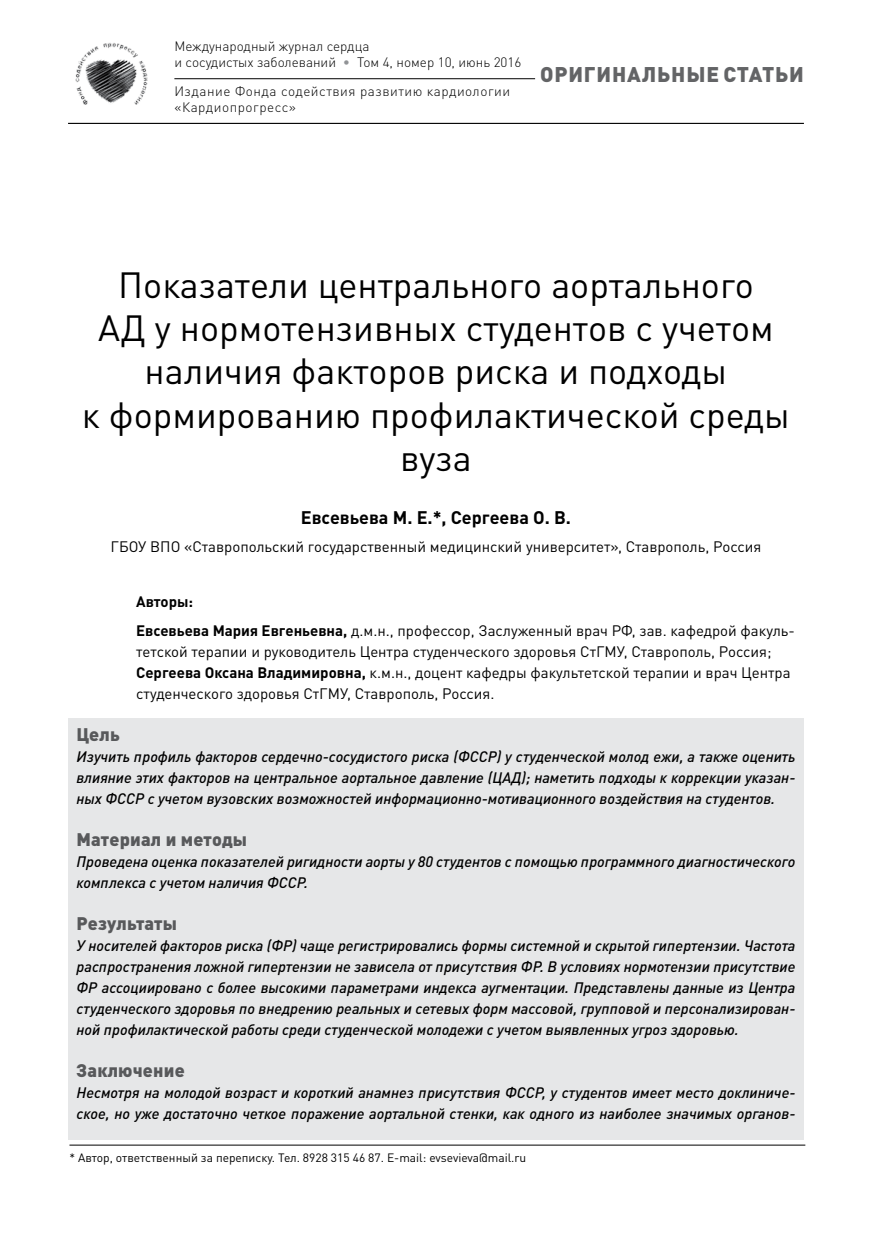
<style>
.page{position:relative;width:872px;height:1234px;background:#fff}
.page>*{position:absolute;margin:0;border:0;box-sizing:border-box;transform-origin:0 0}
.t1{font:36px/43.2px "DIN Pro";color:#000;text-align:center}
.t2{font:900 21px "DIN Pro";letter-spacing:.04em;color:#636466}
.t3{font:900 18px "DIN Pro";letter-spacing:.01em;color:#58595b}
.t4{font:700 18px "DIN Pro";color:#000}
.t5{font:italic 500 15px/21px "DIN Pro";color:#000;text-align:justify}
.t6{font:15px/21px "DIN Pro";color:#000}
.t7{font:300 13.5px/16.2px "DIN Pro";color:#000}
.t8{font:300 13.5px/16.2px "DIN Pro";letter-spacing:.04em;color:#000}
.t9{font:12px "DIN Pro";color:#000}
.s1{color:#919396}
.s2{font-weight:700}
</style>
<div class="page">
<hr style="left:68px;top:123px;width:736px;height:1px;background:#000">
<img style="left:75px;top:43px;width:73px;height:62px">
<hr style="left:174px;top:78px;width:361px;height:1px;background:#000">
<div style="left:68px;top:718px;width:736px;height:31px;background:#e6e7e8"></div>
<div style="left:68px;top:741px;width:736px;height:83px;background:#e6e7e8"></div>
<div style="left:68px;top:823px;width:736px;height:31px;background:#e6e7e8"></div>
<div style="left:68px;top:846px;width:736px;height:62px;background:#e6e7e8"></div>
<div style="left:68px;top:907px;width:736px;height:31px;background:#e6e7e8"></div>
<div style="left:68px;top:930px;width:736px;height:125px;background:#e6e7e8"></div>
<div style="left:68px;top:1054px;width:736px;height:31px;background:#e6e7e8"></div>
<div style="left:68px;top:1077px;width:736px;height:62px;background:#e6e7e8"></div>
<hr style="left:69px;top:1144px;width:736px;height:1px;background:#000">
<p class="t7" style="left:174px;top:37px;width:348px">Международный журнал сердца<br>и сосудистых заболеваний <span class="s1">•</span> Том 4, номер 10, июнь 2016</p>
<p class="t8" style="left:174px;top:82px;width:337px">Издание Фонда содействия развитию кардиологии «Кардиопрогресс»</p>
<h2 class="t2" style="left:540px;top:57px;width:265px">ОРИГИНАЛЬНЫЕ СТАТЬИ</h2>
<h1 class="t1" style="left:82px;top:259px;width:709px">Показатели центрального аортального<br>АД у нормотензивных студентов с учетом наличия факторов риска и подходы<br>к формированию профилактической среды вуза</h1>
<p class="t4" style="left:301px;top:502px;width:272px">Евсевьева М. Е.*, Сергеева О. В.</p>
<p class="t6" style="left:111px;top:534px;width:652px">ГБОУ ВПО «Ставропольский государственный медицинский университет», Ставрополь, Россия</p>
<p class="t6" style="left:136px;top:586px;width:660px;line-height:28.5px"><span class="s2">Авторы:<br>Евсевьева Мария Евгеньевна,</span> д.м.н., профессор, Заслуженный врач РФ, зав. кафедрой факуль-</p>
<p class="t6" style="left:136px;top:639px;width:656px">тетской терапии и руководитель Центра студенческого здоровья СтГМУ, Ставрополь, Россия;<br><span class="s2">Сергеева Оксана Владимировна,</span> к.м.н., доцент кафедры факультетской терапии и врач Центра студенческого здоровья СтГМУ, Ставрополь, Россия.</p>
<p class="t3" style="left:77px;top:718px;width:45px">Цель</p>
<p class="t5" style="left:77px;top:744px;width:720px">Изучить профиль факторов сердечно-сосудистого риска (ФССР) у студенческой молод ежи, а также оценить влияние этих факторов на центральное аортальное давление (ЦАД); наметить подходы к коррекции указан&shy;ных ФССР с учетом вузовских возможностей информационно-мотивационного воздействия на студентов.</p>
<p class="t3" style="left:77px;top:823px;width:172px">Материал и методы</p>
<p class="t5" style="left:77px;top:849px;width:720px">Проведена оценка показателей ригидности аорты у 80 студентов с помощью программного диагностического комплекса с учетом наличия ФССР.</p>
<p class="t3" style="left:77px;top:907px;width:102px">Результаты</p>
<p class="t5" style="left:77px;top:933px;width:720px">У носителей факторов риска (ФР) чаще регистрировались формы системной и скрытой гипертензии. Частота распространения ложной гипертензии не зависела от присутствия ФР. В условиях нормотензии присутствие ФР ассоциировано с более высокими параметрами индекса аугментации. Представлены данные из Центра студенческого здоровья по внедрению реальных и сетевых форм массовой, групповой и персонализирован&shy;ной профилактической работы среди студенческой молодежи с учетом выявленных угроз здоровью.</p>
<p class="t3" style="left:77px;top:1054px;width:110px">Заключение</p>
<p class="t5" style="left:77px;top:1080px;width:720px">Несмотря на молодой возраст и короткий анамнез присутствия ФССР, у студентов имеет место доклиниче&shy;ское, но уже достаточно четкое поражение аортальной стенки, как одного из наиболее значимых органов-</p>
<p class="t9" style="left:69px;top:1148px;width:458px">* Автор, ответственный за переписку. Тел. 8928 315 46 87. Е-mail: evsevieva@mail.ru</p>
</div>
